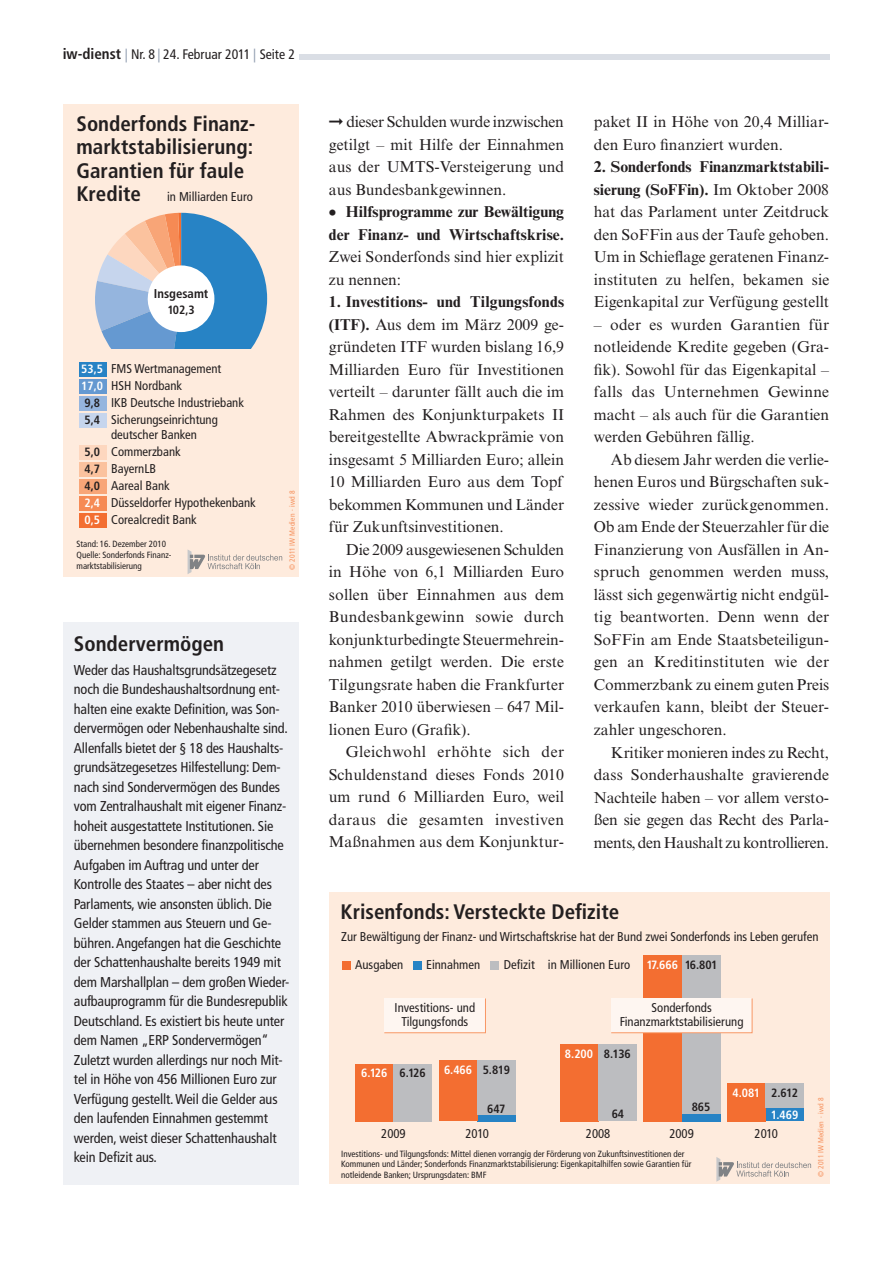
<style>
.page{position:relative;width:893px;height:1263px;background:#fff}
.page>*{position:absolute;margin:0;border:0;box-sizing:border-box;transform-origin:0 0}
.t1{font:700 condensed 21px/23.2px "Frutiger LT Std";color:#231f20;text-align:justify}
.t2{font:15.75px/22.5px "Times NRMT Std";color:#231f20;text-align:justify}
.t3{font:700 15.75px/22.5px "Times NRMT Std";color:#231f20}
.t4{font:condensed 14.25px/19.5px "Frutiger LT Std";letter-spacing:-.01em;color:#231f20}
.t5{font:condensed 13.8px "Frutiger LT Std";color:#231f20}
.t6{font:condensed 12.75px/17px "Frutiger LT Std";color:#231f20;text-align:center}
.t7{font:700 condensed 12.75px "Frutiger LT Std";color:#231f20}
.t8{font:700 condensed 12px/17px "Frutiger LT Std";color:#fff}
.t9{font:700 condensed 12px/17px "Frutiger LT Std";color:#231f20}
.t10{font:700 condensed 12px/22.2px "Frutiger LT Std";letter-spacing:-.02em;color:#fff;text-align:right}
.t11{font:700 condensed 12px "Frutiger LT Std";letter-spacing:-.03em;color:#fff}
.t12{font:condensed 9px/10.8px "Frutiger LT Std";color:#231f20}
.t13{font:condensed 7.5px "Frutiger LT Std";letter-spacing:.015em;color:#f6915d}
.s1{font-weight:700;font-size:15px}
.s2{color:#95a1b3}
.s3{font-weight:700;font-size:21px}
.s4{font-size:21px}
.s5{font-weight:700}
.s6{color:#231f20}
</style>
<div class="page">
<div style="left:299px;top:54px;width:530px;height:6px;background:#dadee5"></div>
<div style="left:64px;top:622px;width:235px;height:563px;background:#eff1f5"></div>
<div style="left:329px;top:892px;width:500px;height:292px;background:#feebdd"></div>
<svg style="left:716px;top:1157px;width:95px;height:25px"></svg>
<div style="left:477px;top:1115px;width:39px;height:6px;background:#2783c5"></div>
<div style="left:355px;top:1064px;width:38px;height:57px;background:#f36e31"></div>
<div style="left:393px;top:1064px;width:39px;height:57px;background:#bcbdc0"></div>
<div style="left:439px;top:1060px;width:38px;height:61px;background:#f36e31"></div>
<div style="left:477px;top:1060px;width:39px;height:55px;background:#bcbdc0"></div>
<hr style="left:598px;top:1120px;width:38px;height:1px;background:#2783c5">
<div style="left:682px;top:1113px;width:38px;height:8px;background:#2783c5"></div>
<div style="left:766px;top:1107px;width:38px;height:14px;background:#2783c5"></div>
<div style="left:560px;top:1044px;width:38px;height:77px;background:#f36e31"></div>
<div style="left:598px;top:1044px;width:38px;height:76px;background:#bcbdc0"></div>
<div style="left:643px;top:955px;width:39px;height:166px;background:#f36e31"></div>
<div style="left:682px;top:955px;width:38px;height:158px;background:#bcbdc0"></div>
<div style="left:727px;top:1083px;width:39px;height:38px;background:#f36e31"></div>
<div style="left:766px;top:1083px;width:38px;height:24px;background:#bcbdc0"></div>
<div style="left:611px;top:998px;width:142px;height:35px;background:#fef6f1"></div>
<div style="left:384px;top:998px;width:102px;height:35px;background:#fef6f1"></div>
<div style="left:342px;top:961px;width:8px;height:8px;background:#f36e31"></div>
<div style="left:413px;top:961px;width:8px;height:8px;background:#2783c5"></div>
<div style="left:491px;top:961px;width:8px;height:8px;background:#bcbdc0"></div>
<div style="left:64px;top:105px;width:235px;height:472px;background:#feebdd"></div>
<svg style="left:95px;top:213px;width:172px;height:136px"></svg>
<div style="left:79px;top:362px;width:27px;height:15px;background:#2783c5"></div>
<div style="left:79px;top:379px;width:27px;height:15px;background:#6599d1"></div>
<div style="left:79px;top:396px;width:27px;height:15px;background:#95b5de"></div>
<div style="left:79px;top:413px;width:27px;height:15px;background:#c6d5ed"></div>
<div style="left:79px;top:445px;width:27px;height:15px;background:#fdd7bf"></div>
<div style="left:79px;top:462px;width:27px;height:15px;background:#fbc29e"></div>
<div style="left:79px;top:479px;width:27px;height:15px;background:#f8a577"></div>
<div style="left:79px;top:496px;width:27px;height:15px;background:#f68a54"></div>
<div style="left:79px;top:513px;width:27px;height:15px;background:#f36e31"></div>
<svg style="left:188px;top:550px;width:94px;height:24px"></svg>
<p class="t5" style="left:63px;top:47px;width:234px"><span class="s1">iw-dienst</span> <span class="s2">|</span> Nr. 8 <span class="s2">|</span> 24. Februar 2011 <span class="s2">|</span> Seite 2</p>
<h1 class="t1" style="left:77px;top:112px;width:180px">Sonderfonds Finanz&shy;marktstabilisierung:<br>Garantien für faule</h1>
<p class="t6" style="left:77px;top:188px;width:178px"><span class="s3">Kredite</span> in Milliarden Euro</p>
<p class="t7" style="left:154px;top:286px;width:56px">Insgesamt</p>
<p class="t9" style="left:167px;top:301px;width:29px">102,3</p>
<p class="t6" style="left:111px;top:361px;width:134px;text-align:left">FMS Wertmanagement<br>HSH Nordbank<br>IKB Deutsche Industriebank<br>Sicherungseinrichtung</p>
<p class="t6" style="left:111px;top:427px;width:146px;text-align:left">deutscher Banken<br>Commerzbank<br>BayernLB<br>Aareal Bank<br>Düsseldorfer Hypothekenbank<br>Corealcredit Bank</p>
<p class="t8" style="left:81px;top:361px;width:23px">53,5<br>17,0</p>
<p class="t9" style="left:84px;top:395px;width:17px">9,8<br>5,4</p>
<p class="t9" style="left:84px;top:444px;width:17px;text-align:justify">5,0<br>4,7<br>4,0</p>
<p class="t8" style="left:84px;top:495px;width:17px">2,4<br>0,5</p>
<p class="t13" style="left:288px;top:570px;width:81px;rotate:-90deg">© 2011 IW Medien · iwd 8</p>
<p class="t12" style="left:77px;top:539px;width:96px">Stand: 16. Dezember 2010<br>Quelle: Sonderfonds Finanz&shy;marktstabilisierung</p>
<h1 class="t1" style="left:74px;top:632px;width:152px">Sondervermögen</h1>
<p class="t4" style="left:74px;top:660px;width:217px">Weder das Haushaltsgrundsätzegesetz noch die Bundeshaushaltsordnung ent&shy;halten eine exakte Definition, was Son&shy;dervermögen oder Nebenhaushalte sind.<br>Allenfalls bietet der § 18 des Haushalts&shy;grundsätzegesetzes Hilfestellung: Dem&shy;nach sind Sondervermögen des Bundes vom Zentralhaushalt mit eigener Finanz&shy;hoheit ausgestattete Institutionen. Sie übernehmen besondere finanzpolitische Aufgaben im Auftrag und unter der Kontrolle des Staates – aber nicht des Parlaments, wie ansonsten üblich. Die Gelder stammen aus Steuern und Ge&shy;bühren. Angefangen hat die Geschichte der Schattenhaushalte bereits 1949 mit dem Marshallplan – dem großen Wieder&shy;aufbauprogramm für die Bundesrepublik Deutschland. Es existiert bis heute unter dem Namen „ERP Sondervermögen“ Zuletzt wurden allerdings nur noch Mit&shy;tel in Höhe von 456 Millionen Euro zur Verfügung gestellt. Weil die Gelder aus den laufenden Einnahmen gestemmt werden, weist dieser Schattenhaushalt kein Defizit aus.</p>
<p class="t2" style="left:329px;top:110px;width:237px">➞ dieser Schulden wurde inzwischen getilgt – mit Hilfe der Einnahmen aus der UMTS-Versteigerung und aus Bundesbankgewinnen.</p>
<p class="t3" style="left:329px;top:200px;width:237px"><span class="s4">•</span> Hilfsprogramme zur Bewältigung der Finanz- und Wirtschaftskrise.</p>
<p class="t2" style="left:329px;top:245px;width:237px">Zwei Sonderfonds sind hier explizit zu nennen:</p>
<p class="t2" style="left:329px;top:290px;width:237px"><span class="s5">1. Investitions- und Tilgungsfonds (ITF).</span> Aus dem im März 2009 ge&shy;gründeten ITF wurden bislang 16,9<br>Milliarden Euro für Investitionen verteilt – darunter fällt auch die im Rahmen des Konjunkturpakets II bereitgestellte Abwrackprämie von insgesamt 5 Milliarden Euro; allein 10 Milliarden Euro aus dem Topf bekommen Kommunen und Länder für Zukunftsinvestitionen.</p>
<p class="t2" style="left:329px;top:538px;width:237px;text-indent:17px">Die 2009 ausgewiesenen Schulden in Höhe von 6,1 Milliarden Euro sollen über Einnahmen aus dem Bundesbankgewinn sowie durch konjunkturbedingte Steuermehrein&shy;nahmen getilgt werden. Die erste Tilgungsrate haben die Frankfurter Banker 2010 überwiesen – 647 Mil&shy;lionen Euro (Grafik).</p>
<p class="t2" style="left:329px;top:741px;width:237px;text-indent:17px">Gleichwohl erhöhte sich der Schuldenstand dieses Fonds 2010 um rund 6 Milliarden Euro, weil daraus die gesamten investiven Maßnahmen aus dem Konjunktur-</p>
<p class="t2" style="left:594px;top:111px;width:237px">paket II in Höhe von 20,4 Milliar&shy;den Euro finanziert wurden.</p>
<p class="t2" style="left:594px;top:156px;width:237px"><span class="s5">2. Sonderfonds Finanzmarktstabili&shy;sierung (SoFFin).</span> Im Oktober 2008 hat das Parlament unter Zeitdruck den SoFFin aus der Taufe gehoben.<br>Um in Schieflage geratenen Finanz&shy;instituten zu helfen, bekamen sie Eigenkapital zur Verfügung gestellt</p>
<p class="t2" style="left:594px;top:313px;width:237px">– oder es wurden Garantien für notleidende Kredite gegeben (Gra&shy;fik). Sowohl für das Eigenkapital – falls das Unternehmen Gewinne macht – als auch für die Garantien werden Gebühren fällig.</p>
<p class="t2" style="left:594px;top:448px;width:237px;text-indent:17px">Ab diesem Jahr werden die verlie&shy;henen Euros und Bürgschaften suk&shy;zessive wieder zurückgenommen.<br>Ob am Ende der Steuerzahler für die Finanzierung von Ausfällen in An&shy;spruch genommen werden muss, lässt sich gegenwärtig nicht endgül&shy;tig beantworten. Denn wenn der SoFFin am Ende Staatsbeteiligun&shy;gen an Kreditinstituten wie der Commerzbank zu einem guten Preis verkaufen kann, bleibt der Steuer&shy;zahler ungeschoren.</p>
<p class="t2" style="left:594px;top:741px;width:237px;text-indent:17px">Kritiker monieren indes zu Recht, dass Sonderhaushalte gravierende Nachteile haben – vor allem versto&shy;ßen sie gegen das Recht des Parla&shy;ments, den Haushalt zu kontrollieren.</p>
<h1 class="t1" style="left:341px;top:900px;width:280px">Krisenfonds: Versteckte Defizite</h1>
<p class="t6" style="left:341px;top:928px;width:479px">Zur Bewältigung der Finanz- und Wirtschaftskrise hat der Bund zwei Sonderfonds ins Leben gerufen</p>
<p class="t6" style="left:355px;top:957px;width:50px">Ausgaben</p>
<p class="t6" style="left:548px;top:956px;width:84px">in Millionen Euro</p>
<p class="t6" style="left:426px;top:957px;width:56px">Einnahmen</p>
<p class="t6" style="left:504px;top:957px;width:32px">Defizit</p>
<p class="t11" style="left:646px;top:957px;width:72px">17.666 <span class="s6">16.801</span></p>
<p class="t6" style="left:395px;top:1001px;width:82px;line-height:14.2px">Investitions- und<br>Tilgungsfonds</p>
<p class="t6" style="left:620px;top:1001px;width:125px;line-height:14.2px">Sonderfonds<br>Finanzmarktstabilisierung</p>
<p class="t8" style="left:361px;top:1065px;width:66px">6.126 <span class="s6">6.126</span></p>
<p class="t8" style="left:444px;top:1062px;width:68px">6.466 <span class="s6">5.819</span></p>
<p class="t9" style="left:487px;top:1100px;width:20px">647</p>
<p class="t8" style="left:565px;top:1045px;width:67px">8.200 <span class="s6">8.136</span></p>
<p class="t9" style="left:612px;top:1105px;width:14px">64</p>
<p class="t9" style="left:692px;top:1098px;width:20px">865</p>
<p class="t10" style="left:732px;top:1081px;width:67px">4.081 <span class="s6">2.612<br></span>1.469</p>
<p class="t6" style="left:381px;top:1125px;width:26px">2009</p>
<p class="t6" style="left:465px;top:1125px;width:25px">2010</p>
<p class="t6" style="left:586px;top:1125px;width:26px">2008</p>
<p class="t6" style="left:669px;top:1125px;width:26px">2009</p>
<p class="t6" style="left:755px;top:1125px;width:25px">2010</p>
<p class="t12" style="left:341px;top:1148px;width:352px">Investitions- und Tilgungsfonds: Mittel dienen vorrangig der Förderung von Zukunftsinvestitionen der<br>Kommunen und Länder; Sonderfonds Finanzmarktstabilisierung: Eigenkapitalhilfen sowie Garantien für notleidende Banken; Ursprungsdaten: BMF</p>
<p class="t13" style="left:817px;top:1177px;width:81px;rotate:-90deg">© 2011 IW Medien · iwd 8</p>
</div>
